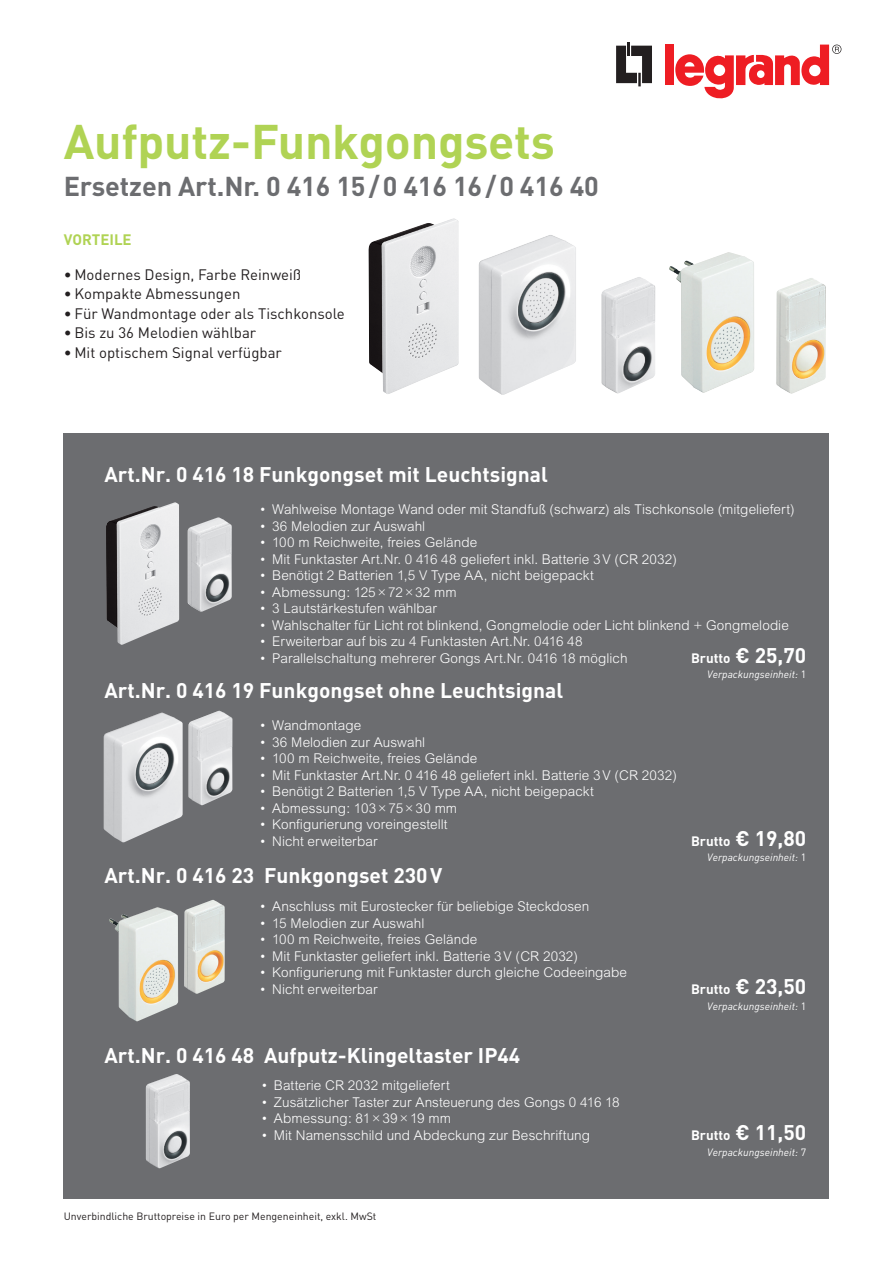
<style>
.page{position:relative;width:893px;height:1263px;background:#fff}
.page>*{position:absolute;margin:0;border:0;box-sizing:border-box;transform-origin:0 0}
.t1{font:700 48px "DIN";letter-spacing:-.005em;color:#b0d354}
.t2{font:700 27px "DIN";letter-spacing:-.005em;color:#6c6d70}
.t3{font:700 21px "DIN";color:#fff}
.t4{font:15px "DIN";color:#231f20}
.t5{font:700 15px "DIN";color:#b0d354}
.t6{font:300 13.5px "Arial";letter-spacing:.005em;color:#fff}
.t7{font:700 13.5px "DIN";color:#fff}
.t8{font:italic 10.5px "DIN";color:#fff}
.t9{font:10.5px "DIN";color:#231f20}
.s1{font-size:21px}
.s2{font-style:normal}
</style>
<div class="page">
<div style="left:64px;top:434px;width:765px;height:765px;background:#6c6d70"></div>
<hr style="left:627px;top:42px;width:3px;height:14px;background:#231f20">
<svg style="left:616px;top:46px;width:36px;height:40px"></svg>
<div style="left:665px;top:45px;width:9px;height:40px;background:#ee1d23"></div>
<svg style="left:675px;top:45px;width:166px;height:53px"></svg>
<img style="left:369px;top:218px;width:90px;height:176px">
<img style="left:106px;top:502px;width:126px;height:143px">
<img style="left:104px;top:711px;width:128px;height:132px">
<img style="left:109px;top:900px;width:116px;height:121px">
<img style="left:146px;top:1074px;width:44px;height:94px">
<img style="left:479px;top:235px;width:97px;height:160px">
<img style="left:669px;top:252px;width:85px;height:141px">
<img style="left:776px;top:278px;width:50px;height:116px">
<img style="left:601px;top:277px;width:54px;height:117px">
<h1 class="t1" style="left:64px;top:110px;width:493px">Aufputz-Funkgongsets</h1>
<h2 class="t2" style="left:64px;top:169px;width:537px">Ersetzen Art.Nr. 0 416 15/0 416 16/0 416 40</h2>
<p class="t5" style="left:64px;top:230px;width:69px">Vorteile</p>
<p class="t4" style="left:64px;top:265px;width:239px">• Modernes Design, Farbe Reinweiß</p>
<p class="t4" style="left:64px;top:284px;width:178px">• Kompakte Abmessungen</p>
<p class="t4" style="left:64px;top:304px;width:283px">• Für Wandmontage oder als Tischkonsole</p>
<p class="t4" style="left:64px;top:323px;width:194px">• Bis zu 36 Melodien wählbar</p>
<p class="t4" style="left:64px;top:343px;width:220px">• Mit optischem Signal verfügbar</p>
<h3 class="t3" style="left:104px;top:461px;width:445px">Art.Nr. 0 416 18 Funkgongset mit Leuchtsignal</h3>
<p class="t6" style="left:259px;top:502px;width:537px">• Wahlweise Montage Wand oder mit Standfuß (schwarz) als Tischkonsole (mitgeliefert)</p>
<p class="t6" style="left:259px;top:518px;width:167px">• 36 Melodien zur Auswahl</p>
<p class="t6" style="left:259px;top:535px;width:219px">• 100 m Reichweite, freies Gelände</p>
<p class="t6" style="left:259px;top:551px;width:419px">• Mit Funktaster Art.Nr. 0 416 48 geliefert inkl. Batterie 3V (CR 2032)</p>
<p class="t6" style="left:259px;top:568px;width:336px">• Benötigt 2 Batterien 1,5 V Type AA, nicht beigepackt</p>
<p class="t6" style="left:259px;top:584px;width:199px">• Abmessung: 125×72×32 mm</p>
<p class="t6" style="left:259px;top:601px;width:179px">• 3 Lautstärkestufen wählbar</p>
<p class="t6" style="left:259px;top:617px;width:531px">• Wahlschalter für Licht rot blinkend, Gongmelodie oder Licht blinkend + Gongmelodie</p>
<p class="t6" style="left:259px;top:634px;width:325px">• Erweiterbar auf bis zu 4 Funktasten Art.Nr. 0416 48</p>
<p class="t6" style="left:259px;top:650px;width:370px">• Parallelschaltung mehrerer Gongs Art.Nr. 0416 18 möglich</p>
<p class="t7" style="left:691px;top:649px;width:117px">Brutto <span class="s1">€ 25,70</span></p>
<p class="t8" style="left:707px;top:668px;width:100px">Verpackungseinheit: <span class="s2">1</span></p>
<h3 class="t3" style="left:104px;top:677px;width:460px">Art.Nr. 0 416 19 Funkgongset ohne Leuchtsignal</h3>
<p class="t6" style="left:259px;top:718px;width:103px">• Wandmontage</p>
<p class="t6" style="left:259px;top:734px;width:167px">• 36 Melodien zur Auswahl</p>
<p class="t6" style="left:259px;top:751px;width:219px">• 100 m Reichweite, freies Gelände</p>
<p class="t6" style="left:259px;top:767px;width:419px">• Mit Funktaster Art.Nr. 0 416 48 geliefert inkl. Batterie 3V (CR 2032)</p>
<p class="t6" style="left:259px;top:784px;width:336px">• Benötigt 2 Batterien 1,5 V Type AA, nicht beigepackt</p>
<p class="t6" style="left:259px;top:800px;width:199px">• Abmessung: 103×75×30 mm</p>
<p class="t6" style="left:259px;top:817px;width:190px">• Konfigurierung voreingestellt</p>
<p class="t6" style="left:259px;top:833px;width:120px">• Nicht erweiterbar</p>
<h3 class="t3" style="left:104px;top:862px;width:339px">Art.Nr. 0 416 23 Funkgongset 230V</h3>
<p class="t6" style="left:259px;top:899px;width:331px">• Anschluss mit Eurostecker für beliebige Steckdosen</p>
<p class="t6" style="left:259px;top:915px;width:166px">• 15 Melodien zur Auswahl</p>
<p class="t6" style="left:259px;top:932px;width:219px">• 100 m Reichweite, freies Gelände</p>
<p class="t6" style="left:259px;top:948px;width:320px">• Mit Funktaster geliefert inkl. Batterie 3V (CR 2032)</p>
<p class="t6" style="left:259px;top:965px;width:369px">• Konfigurierung mit Funktaster durch gleiche Codeeingabe</p>
<p class="t6" style="left:259px;top:981px;width:120px">• Nicht erweiterbar</p>
<h3 class="t3" style="left:104px;top:1042px;width:417px">Art.Nr. 0 416 48 Aufputz-Klingeltaster I P44</h3>
<p class="t6" style="left:261px;top:1078px;width:190px">• Batterie CR 2032 mitgeliefert</p>
<p class="t6" style="left:261px;top:1094px;width:360px">• Zusätzlicher Taster zur Ansteuerung des Gongs 0 416 18</p>
<p class="t6" style="left:261px;top:1111px;width:191px">• Abmessung: 81×39×19 mm</p>
<p class="t6" style="left:261px;top:1127px;width:330px">• Mit Namensschild und Abdeckung zur Beschriftung</p>
<p class="t7" style="left:691px;top:832px;width:117px">Brutto <span class="s1">€ 19,80</span></p>
<p class="t8" style="left:707px;top:851px;width:100px">Verpackungseinheit: <span class="s2">1</span></p>
<p class="t7" style="left:691px;top:980px;width:117px">Brutto <span class="s1">€ 23,50</span></p>
<p class="t8" style="left:707px;top:999px;width:100px">Verpackungseinheit: <span class="s2">1</span></p>
<p class="t7" style="left:691px;top:1126px;width:117px">Brutto <span class="s1">€ 11,50</span></p>
<p class="t8" style="left:707px;top:1145px;width:100px">Verpackungseinheit: <span class="s2">7</span></p>
<p class="t9" style="left:64px;top:1210px;width:314px">Unverbindliche Bruttopreise in Euro per Mengeneinheit, exkl. MwSt</p>
</div>
